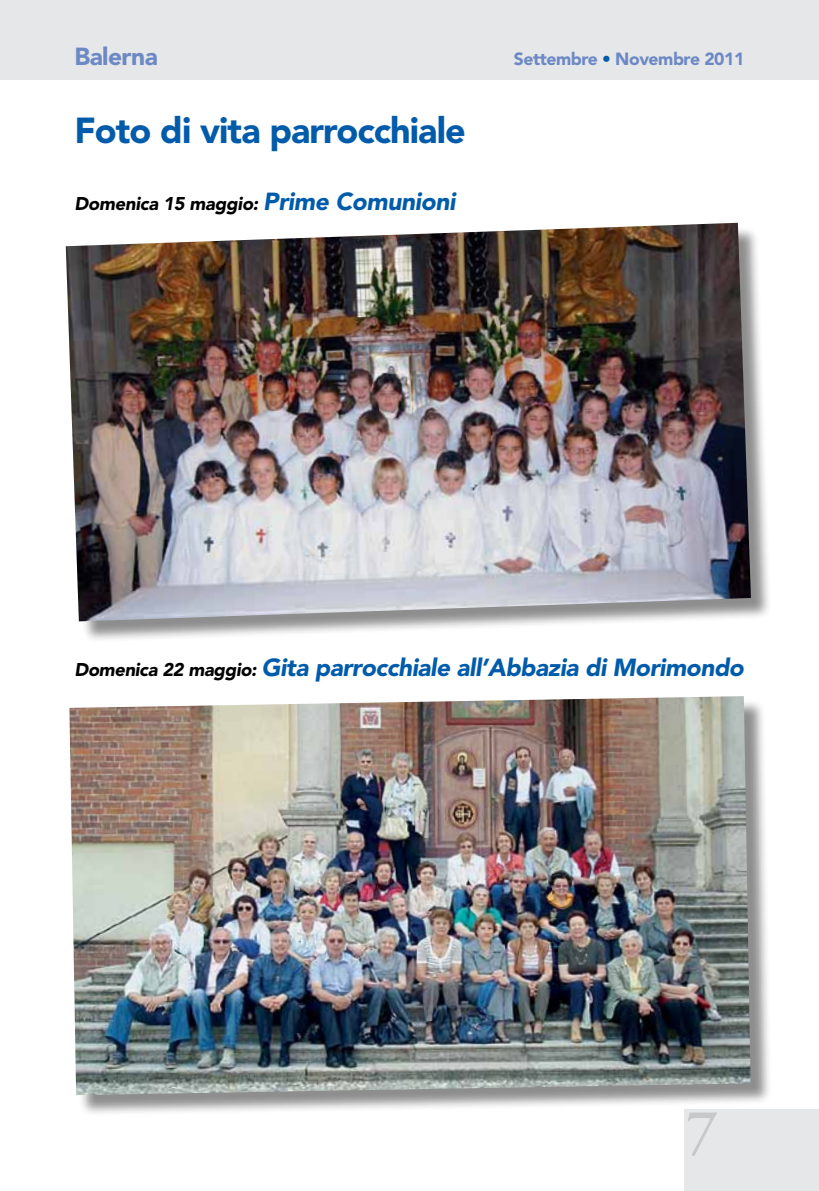
<style>
.page{position:relative;width:819px;height:1191px;background:#fff}
.page>*{position:absolute;margin:0;border:0;box-sizing:border-box;transform-origin:0 0}
.t1{font:600 63px "Adobe Garamond Pro";color:#c7c8ca}
.t2{font:900 35.88px "Avenir";letter-spacing:-.025em;color:#005baa}
.t3{font:italic 900 24.5px "Avenir";letter-spacing:-.02em;color:#005baa}
.t4{font:900 24.5px "Avenir";letter-spacing:-.025em;color:#6d89c5}
.t5{font:italic 900 18.38px "Avenir";letter-spacing:-.015em;color:#000}
.t6{font:900 17.5px "Avenir";letter-spacing:-.025em;color:#6d89c5}
.s1{color:#005baa}
.s2{font-size:24.5px;color:#005baa}
.s3{font-size:18.38px;color:#000}
</style>
<div class="page">
<div style="left:0;top:0;width:819px;height:79px;background:#e6e7e8"></div>
<div style="left:685px;top:1109px;width:134px;height:82px;background:#e6e7e8"></div>
<div style="left:72px;top:699px;width:700px;height:417px;background:#000;opacity:.45"></div>
<img style="left:69px;top:696px;width:681px;height:399px">
<div style="left:69px;top:226px;width:703px;height:417px;background:#000;opacity:.45"></div>
<img style="left:66px;top:223px;width:685px;height:398px">
<p class="t4" style="left:74px;top:42px;width:85px">Balerna</p>
<p class="t6" style="left:514px;top:48px;width:232px">Settembre <span class="s1">•</span> Novembre 2011</p>
<h2 class="t2" style="left:74px;top:108px;width:393px">Foto di vita parrocchiale</h2>
<p class="t5" style="left:74px;top:193px;width:382px">Domenica 15 maggio: <span class="s2">Prime Comunioni</span></p>
<p class="t3" style="left:74px;top:652px;width:671px"><span class="s3">Domenica 22 maggio:</span> Gita parrocchiale all’Abbazia di Morimondo</p>
<h1 class="t1" style="left:685px;top:1095px;width:34px">7</h1>
</div>
